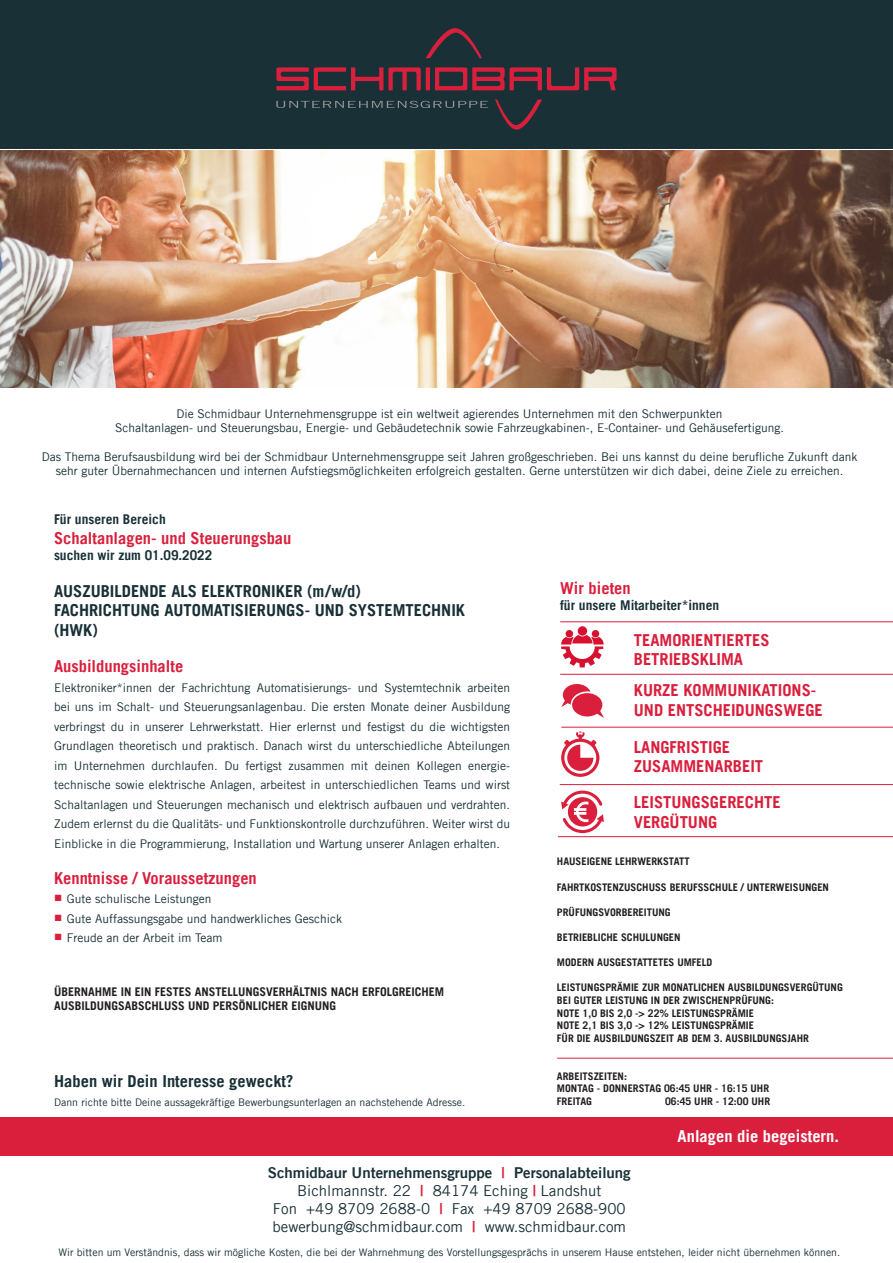
<style>
.page{position:relative;width:893px;height:1263px;background:#fff}
.page>*{position:absolute;margin:0;border:0;box-sizing:border-box;transform-origin:0 0}
.t1{font:700 16.5px/19.8px "Trade Gothic LT";color:#da1f3d}
.t2{font:700 16.5px/19.8px "Trade Gothic LT";color:#183036}
.t3{font:700 16.5px "Trade Gothic LT";color:#fff}
.t4{font:15px "Trade Gothic LT";color:#183036}
.t5{font:15px "Trade Gothic LT Bold Two";color:#183036}
.t6{font:700 13.5px "Trade Gothic LT";color:#183036}
.t7{font:12px/19.5px "Trade Gothic LT";color:#183036;text-align:center}
.t8{font:700 12px "Trade Gothic LT";color:#231f20}
.t9{font:700 10.5px "Trade Gothic LT";color:#231f20}
.t10{font:10.5px "Trade Gothic LT";color:#183036}
.s1{color:#da1f3d}
.s2{font-family:"Trade Gothic LT Bold Two";color:#da1f3d}
</style>
<div class="page">
<div style="left:0;top:0;width:893px;height:149px;background:#183036"></div>
<div style="left:0;top:1117px;width:893px;height:38px;background:#da1f3d"></div>
<svg style="left:276px;top:101px;width:212px;height:7px"></svg>
<svg style="left:495px;top:100px;width:47px;height:30px"></svg>
<svg style="left:426px;top:28px;width:56px;height:30px;background:#392c37"></svg>
<svg style="left:276px;top:67px;width:145px;height:23px;background:#6b2838"></svg>
<hr style="left:426px;top:67px;width:4px;height:23px;background:#da1f3d">
<svg style="left:435px;top:67px;width:182px;height:23px;background:#722739"></svg>
<hr style="left:560px;top:621px;width:333px;height:1px;background:#da1f3d">
<hr style="left:560px;top:674px;width:333px;height:1px;background:#da1f3d">
<div style="left:578px;top:626px;width:9px;height:10px;background:#d61230;border-radius:50%"></div>
<div style="left:592px;top:630px;width:7px;height:7px;background:#d61230;border-radius:50%"></div>
<div style="left:566px;top:630px;width:7px;height:7px;background:#d61230;border-radius:50%"></div>
<svg style="left:561px;top:635px;width:43px;height:32px"></svg>
<svg style="left:561px;top:731px;width:38px;height:46px"></svg>
<svg style="left:561px;top:684px;width:43px;height:34px"></svg>
<svg style="left:561px;top:790px;width:43px;height:43px"></svg>
<hr style="left:560px;top:784px;width:333px;height:1px;background:#da1f3d">
<hr style="left:561px;top:727px;width:332px;height:1px;background:#da1f3d">
<hr style="left:558px;top:836px;width:335px;height:1px;background:#da1f3d">
<img style="left:0;top:151px;width:893px;height:236px">
<hr style="left:557px;top:1058px;width:336px;height:1px;background:#da1f3d">
<p class="t7" style="left:177px;top:403px;width:548px">Die Schmidbaur Unternehmensgruppe ist ein weltweit agierendes Unternehmen mit den Schwerpunkten</p>
<p class="t7" style="left:115px;top:418px;width:671px">Schaltanlagen- und Steuerungsbau, Energie- und Gebäudetechnik sowie Fahrzeugkabinen-, E-Container- und Gehäusefertigung.</p>
<p class="t7" style="left:42px;top:449px;width:817px;line-height:14.4px">Das Thema Berufsausbildung wird bei der Schmidbaur Unternehmensgruppe seit Jahren großgeschrieben. Bei uns kannst du deine berufliche Zukunft dank sehr guter Übernahmechancen und internen Aufstiegsmöglichkeiten erfolgreich gestalten. Gerne unterstützen wir dich dabei, deine Ziele zu erreichen.</p>
<p class="t6" style="left:54px;top:511px;width:113px">Für unseren Bereich</p>
<p class="t1" style="left:54px;top:528px;width:239px">Schaltanlagen- und Steuerungsbau</p>
<p class="t6" style="left:54px;top:547px;width:160px">suchen wir zum 01.09.2022</p>
<p class="t2" style="left:54px;top:581px;width:308px">AUSZUBILDENDE ALS ELEKTRONIKER (m/w/d)</p>
<p class="t2" style="left:54px;top:600px;width:413px">FACHRICHTUNG AUTOMATISIERUNGS- UND SYSTEMTECHNIK (HWK)</p>
<p class="t1" style="left:54px;top:656px;width:131px">Ausbildungsinhalte</p>
<p class="t7" style="left:54px;top:677px;width:458px;text-align:justify">Elektroniker*innen der Fachrichtung Automatisierungs- und Systemtechnik arbeiten bei uns im Schalt- und Steuerungsanlagenbau. Die ersten Monate deiner Ausbildung verbringst du in unserer Lehrwerkstatt. Hier erlernst und festigst du die wichtigsten Grundlagen theoretisch und praktisch. Danach wirst du unterschiedliche Abteilungen im Unternehmen durchlaufen. Du fertigst zusammen mit deinen Kollegen energie&shy;technische sowie elektrische Anlagen, arbeitest in unterschiedlichen Teams und wirst Schaltanlagen und Steuerungen mechanisch und elektrisch aufbauen und verdrahten.<br>Zudem erlernst du die Qualitäts- und Funktionskontrolle durchzuführen. Weiter wirst du Einblicke in die Programmierung, Installation und Wartung unserer Anlagen erhalten.</p>
<p class="t1" style="left:54px;top:868px;width:204px">Kenntnisse / Voraussetzungen</p>
<p class="t7" style="left:54px;top:889px;width:159px"><sup>■</sup> Gute schulische Leistungen</p>
<p class="t7" style="left:54px;top:908px;width:290px"><sup>■</sup> Gute Auffassungsgabe und handwerkliches Geschick</p>
<p class="t7" style="left:54px;top:928px;width:170px"><sup>■</sup> Freude an der Arbeit im Team</p>
<p class="t8" style="left:54px;top:984px;width:392px">ÜBERNAHME IN EIN FESTES ANSTELLUNGSVERHÄLTNIS NACH ERFOLGREICHEM</p>
<p class="t8" style="left:54px;top:998px;width:284px">AUSBILDUNGSABSCHLUSS UND PERSÖNLICHER EIGNUNG</p>
<p class="t2" style="left:54px;top:1071px;width:241px">Haben wir Dein Interesse geweckt?</p>
<p class="t10" style="left:54px;top:1096px;width:412px">Dann richte bitte Deine aussagekräftige Bewerbungsunterlagen an nachstehende Adresse.</p>
<p class="t1" style="left:560px;top:577px;width:72px">Wir bieten</p>
<p class="t6" style="left:560px;top:597px;width:161px">für unsere Mitarbeiter*innen</p>
<p class="t1" style="left:634px;top:629px;width:137px">TEAMORIENTIERTES</p>
<p class="t1" style="left:634px;top:649px;width:111px">BETRIEBSKLIMA</p>
<p class="t1" style="left:634px;top:680px;width:190px">KURZE KOMMUNIKATIONS-<br>UND ENTSCHEIDUNGSWEGE</p>
<p class="t1" style="left:634px;top:737px;width:98px">LANGFRISTIGE</p>
<p class="t1" style="left:634px;top:756px;width:131px">ZUSAMMENARBEIT</p>
<p class="t1" style="left:634px;top:792px;width:148px">LEISTUNGSGERECHTE</p>
<p class="t1" style="left:634px;top:812px;width:85px">VERGÜTUNG</p>
<p class="t9" style="left:557px;top:855px;width:134px">HAUSEIGENE LEHRWERKSTATT</p>
<p class="t9" style="left:557px;top:880px;width:274px">FAHRTKOSTENZUSCHUSS BERUFSSCHULE / UNTERWEISUNGEN</p>
<p class="t9" style="left:557px;top:905px;width:115px">PRÜFUNGSVORBEREITUNG</p>
<p class="t9" style="left:557px;top:931px;width:125px">BETRIEBLICHE SCHULUNGEN</p>
<p class="t9" style="left:557px;top:956px;width:157px">MODERN AUSGESTATTETES UMFELD</p>
<p class="t9" style="left:557px;top:981px;width:287px">LEISTUNGSPRÄMIE ZUR MONATLICHEN AUSBILDUNGSVERGÜTUNG</p>
<p class="t9" style="left:557px;top:994px;width:219px">BEI GUTER LEISTUNG IN DER ZWISCHENPRÜFUNG:</p>
<p class="t9" style="left:557px;top:1006px;width:199px">NOTE 1,0 BIS 2,0 -&gt; 22% LEISTUNGSPRÄMIE</p>
<p class="t9" style="left:557px;top:1019px;width:199px">NOTE 2,1 BIS 3,0 -&gt; 12% LEISTUNGSPRÄMIE</p>
<p class="t9" style="left:557px;top:1031px;width:254px">FÜR DIE AUSBILDUNGSZEIT AB DEM 3. AUSBILDUNGSJAHR</p>
<p class="t9" style="left:557px;top:1069px;width:72px">ARBEITSZEITEN:</p>
<p class="t9" style="left:557px;top:1082px;width:214px">MONTAG - DONNERSTAG 06:45 UHR - 16:15 UHR</p>
<p class="t9" style="left:557px;top:1094px;width:37px">FREITAG</p>
<p class="t9" style="left:665px;top:1094px;width:107px">06:45 UHR - 12:00 UHR</p>
<p class="t3" style="left:678px;top:1126px;width:163px">Anlagen die begeistern.</p>
<p class="t5" style="left:268px;top:1163px;width:364px">Schmidbaur Unternehmensgruppe <span class="s1">|</span> Personalabteilung</p>
<p class="t4" style="left:297px;top:1182px;width:306px">Bichlmannstr. 22 <span class="s2">|</span> 84174 Eching <span class="s2">|</span> Landshut</p>
<p class="t4" style="left:273px;top:1200px;width:354px">Fon +49 8709 2688-0 <span class="s2">|</span> Fax +49 8709 2688-900</p>
<p class="t4" style="left:273px;top:1218px;width:355px">bewerbung@schmidbaur.com <span class="s2">|</span> www.schmidbaur.com</p>
<p class="t10" style="left:58px;top:1245px;width:783px">Wir bitten um Verständnis, dass wir mögliche Kosten, die bei der Wahrnehmung des Vorstellungsgesprächs in unserem Hause entstehen, leider nicht übernehmen können.</p>
</div>
